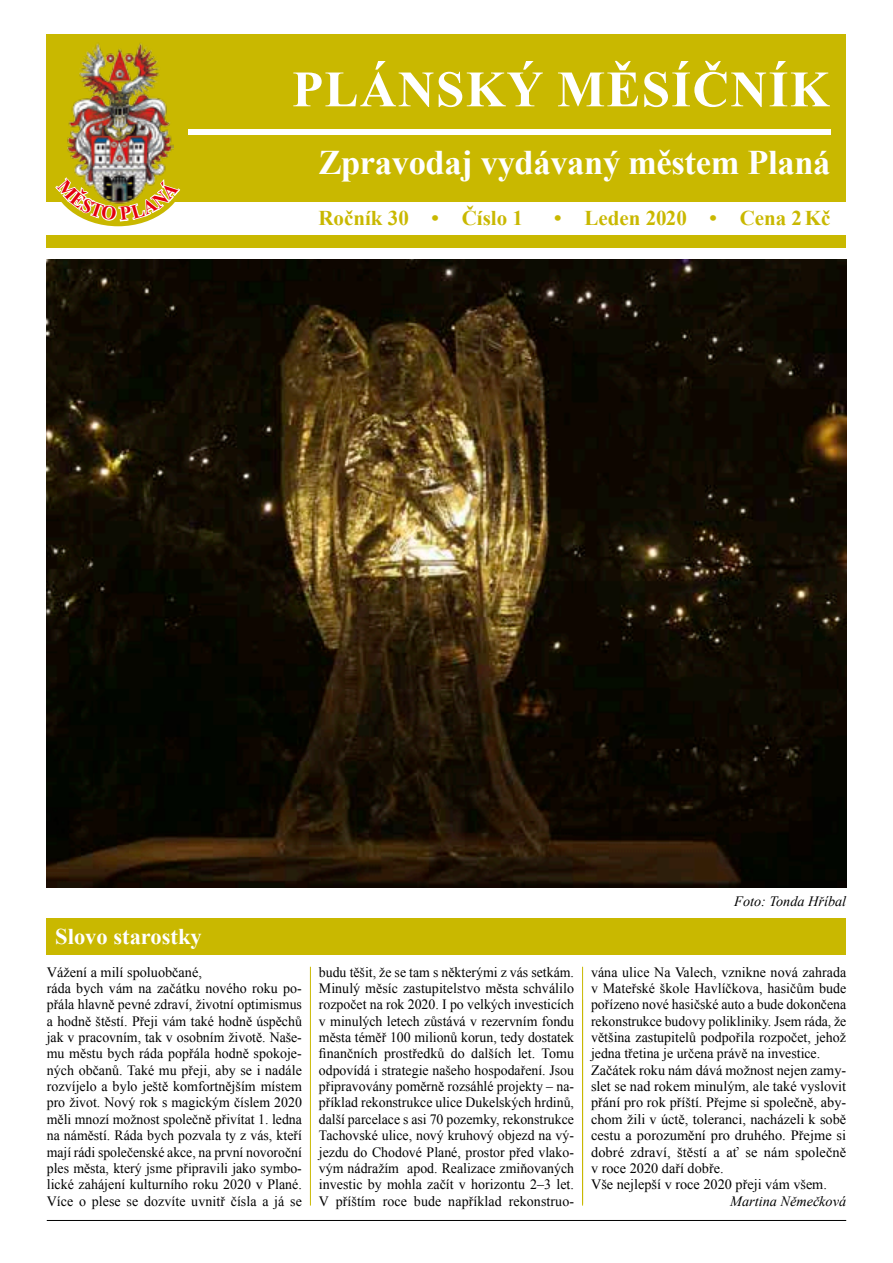
<style>
.page{position:relative;width:893px;height:1263px;background:#fff}
.page>*{position:absolute;margin:0;border:0;box-sizing:border-box;transform-origin:0 0}
.t1{font:700 51px "Times New Roman";letter-spacing:.025em;color:#fff}
.t2{font:700 34.5px "Times New Roman";letter-spacing:-.01em;color:#fff}
.t3{font:700 22.5px "Times New Roman";color:#fff}
.t4{font:700 21px "Times New Roman";color:#c9b800}
.t5{font:14.25px/16.4px "Times New Roman";color:#000}
.t6{font:italic 14.25px "Times New Roman";color:#000}
</style>
<div class="page">
<hr style="left:47px;top:1220px;width:799px;height:1px;background:#000">
<div style="left:46px;top:34px;width:800px;height:168px;background:#c9b800"></div>
<div style="left:188px;top:129px;width:642px;height:6px;background:#fff"></div>
<div style="left:47px;top:235px;width:799px;height:13px;background:#c9b800"></div>
<img style="left:67px;top:43px;width:107px;height:130px">
<img style="left:47px;top:259px;width:799px;height:629px">
<hr style="left:582px;top:967px;width:1px;height:237px;background:#c9b800">
<hr style="left:582px;top:1000px;width:1px;height:205px;background:#c9b800">
<div style="left:47px;top:918px;width:799px;height:36px;background:#c9b800"></div>
<hr style="left:310px;top:967px;width:1px;height:238px;background:#c9b800">
<svg style="left:54px;top:173px;width:128px;height:110px"></svg>
<h1 class="t1" style="left:292px;top:52px;width:527px">plánský měsíčník</h1>
<h2 class="t2" style="left:318px;top:138px;width:513px">Zpravodaj vydávaný městem Planá</h2>
<h3 class="t4" style="left:318px;top:203px;width:206px">Ročník 30 • Číslo 1</h3>
<h3 class="t4" style="left:554px;top:203px;width:278px">• Leden 2020 • Cena 2Kč</h3>
<h3 class="t3" style="left:55px;top:920px;width:148px">Slovo starostky</h3>
<p class="t5" style="left:47px;top:963px;width:257px">Vážení a milí spoluobčané,<br>ráda bych vám na začátku nového roku po&shy;přála hlavně pevné zdraví, životní optimismus a hodně štěstí. Přeji vám také hodně úspěchů jak v pracovním, tak v osobním životě. Naše&shy;mu městu bych ráda popřála hodně spokoje&shy;ných občanů. Také mu přeji, aby se i nadále rozvíjelo a bylo ještě komfortnějším místem pro život. Nový rok s magickým číslem 2020 měli mnozí možnost společně přivítat 1. ledna na náměstí. Ráda bych pozvala ty z vás, kteří mají rádi společenské akce, na první novoroční ples města, který jsme připravili jako symbo&shy;lické zahájení kulturního roku 2020 v Plané.<br>Více o plese se dozvíte uvnitř čísla a já se</p>
<p class="t5" style="left:319px;top:963px;width:257px;text-align:justify">budu těšit, že se tam s některými z vás setkám.<br>Minulý měsíc zastupitelstvo města schválilo rozpočet na rok 2020. I po velkých investicích v minulých letech zůstává v rezervním fondu města téměř 100 milionů korun, tedy dostatek finančních prostředků do dalších let. Tomu odpovídá i strategie našeho hospodaření. Jsou připravovány poměrně rozsáhlé projekty – na&shy;příklad rekonstrukce ulice Dukelských hrdinů, další parcelace s asi 70 pozemky, rekonstrukce Tachovské ulice, nový kruhový objezd na vý&shy;jezdu do Chodové Plané, prostor před vlako&shy;vým nádražím apod. Realizace zmiňovaných investic by mohla začít v horizontu 2–3 let.<br>V příštím roce bude například rekonstruo-</p>
<p class="t6" style="left:734px;top:891px;width:113px">Foto: Tonda Hříbal</p>
<p class="t5" style="left:591px;top:963px;width:257px">vána ulice Na Valech, vznikne nová zahrada v Mateřské škole Havlíčkova, hasičům bude pořízeno nové hasičské auto a bude dokončena rekonstrukce budovy polikliniky. Jsem ráda, že většina zastupitelů podpořila rozpočet, jehož jedna třetina je určena právě na investice.<br>Začátek roku nám dává možnost nejen zamy&shy;slet se nad rokem minulým, ale také vyslovit přání pro rok příští. Přejme si společně, aby&shy;chom žili v úctě, toleranci, nacházeli k sobě cestu a porozumění pro druhého. Přejme si dobré zdraví, štěstí a ať se nám společně v roce 2020 daří dobře.<br>Vše nejlepší v roce 2020 přeji vám všem.</p>
<p class="t6" style="left:730px;top:1191px;width:117px">Martina Němečková</p>
</div>
